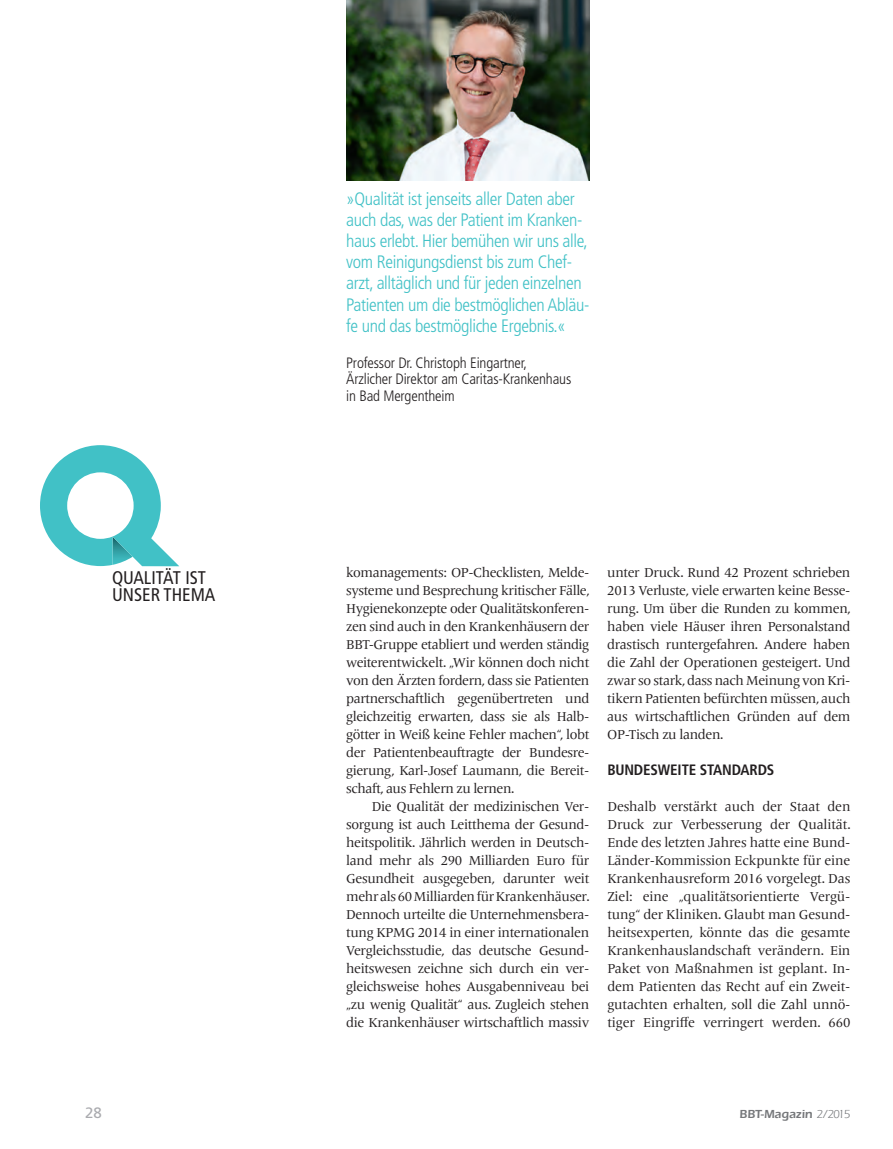
<style>
.page{position:relative;width:893px;height:1149px;background:#fff}
.page>*{position:absolute;margin:0;border:0;box-sizing:border-box;transform-origin:0 0}
.t1{font:condensed 18.3px/16.6px "Frutiger LT Pro";color:#231f20}
.t2{font:300 condensed 18px/21px "Frutiger LT Pro";letter-spacing:-.02em;color:#41c1c6}
.t3{font:300 condensed 15px/16.5px "Frutiger LT Pro";letter-spacing:-.01em;color:#231f20}
.t4{font:700 condensed 15px "Frutiger LT Pro";letter-spacing:-.01em;color:#231f20}
.t5{font:15px "Frutiger";color:#aaabaf}
.t6{font:13.5px/18px "Frutiger Serif LT Pro";letter-spacing:-.025em;color:#231f20;text-align:justify}
.t7{font:600 12px "ITC Eras LT";color:#76787b}
.s1{font-weight:400}
</style>
<div class="page">
<img style="left:346px;top:0;width:243px;height:180px">
<svg style="left:40px;top:445px;width:139px;height:121px"></svg>
<h1 class="t1" style="left:112px;top:569px;width:105px">QUALITÄT IST<br>UNSER THEMA</h1>
<p class="t2" style="left:346px;top:189px;width:245px">»Qualität ist jenseits aller Daten aber auch das, was der Patient im Kranken&shy;haus erlebt. Hier bemühen wir uns alle, vom Reinigungsdienst bis zum Chef&shy;arzt, alltäglich und für jeden einzelnen Patienten um die bestmöglichen Abläu&shy;fe und das bestmögliche Ergebnis.«</p>
<p class="t3" style="left:346px;top:354px;width:227px">Professor Dr. Christoph Eingartner,<br>Ärzlicher Direktor am Caritas-Krankenhaus in Bad Mergentheim</p>
<p class="t6" style="left:346px;top:563px;width:245px">komanagements: OP-Checklisten, Melde&shy;systeme und Besprechung kritischer Fälle, Hygienekonzepte oder Qualitätskonferen&shy;zen sind auch in den Krankenhäusern der BBT-Gruppe etabliert und werden ständig weiterentwickelt. „Wir können doch nicht von den Ärzten fordern, dass sie Patienten partnerschaftlich gegenübertreten und gleichzeitig erwarten, dass sie als Halb&shy;götter in Weiß keine Fehler machen“, lobt der Patientenbeauftragte der Bundesre&shy;gierung, Karl-Josef Laumann, die Bereit&shy;schaft, aus Fehlern zu lernen.</p>
<p class="t6" style="left:346px;top:797px;width:245px;text-indent:26px">Die Qualität der medizinischen Ver&shy;sorgung ist auch Leitthema der Gesund&shy;heitspolitik. Jährlich werden in Deutsch&shy;land mehr als 290 Milliarden Euro für Gesundheit ausgegeben, darunter weit mehr als 60 Milliarden für Krankenhäuser.<br>Dennoch urteilte die Unternehmensbera&shy;tung KPMG 2014 in einer internationalen Vergleichsstudie, das deutsche Gesund&shy;heitswesen zeichne sich durch ein ver&shy;gleichsweise hohes Ausgabenniveau bei „zu wenig Qualität“ aus. Zugleich stehen die Krankenhäuser wirtschaftlich massiv</p>
<p class="t6" style="left:607px;top:563px;width:245px">unter Druck. Rund 42 Prozent schrieben 2013 Verluste, viele erwarten keine Besse&shy;rung. Um über die Runden zu kommen, haben viele Häuser ihren Personalstand drastisch runtergefahren. Andere haben die Zahl der Operationen gesteigert. Und zwar so stark, dass nach Meinung von Kri&shy;tikern Patienten befürchten müssen, auch aus wirtschaftlichen Gründen auf dem OP-Tisch zu landen.</p>
<p class="t4" style="left:607px;top:760px;width:169px">BUNDESWEITE STANDARDS</p>
<p class="t6" style="left:607px;top:797px;width:245px">Deshalb verstärkt auch der Staat den Druck zur Verbesserung der Qualität.<br>Ende des letzten Jahres hatte eine Bund-Länder-Kommission Eckpunkte für eine Krankenhausreform 2016 vorgelegt. Das Ziel: eine „qualitätsorientierte Vergü&shy;tung“ der Kliniken. Glaubt man Gesund&shy;heitsexperten, könnte das die gesamte Krankenhauslandschaft verändern. Ein Paket von Maßnahmen ist geplant. In&shy;dem Patienten das Recht auf ein Zweit&shy;gutachten erhalten, soll die Zahl unnö&shy;tiger Eingriffe verringert werden. 660</p>
<p class="t5" style="left:85px;top:1103px;width:18px">28</p>
<p class="t7" style="left:739px;top:1106px;width:112px">BBT-Magazin <span class="s1">2/2015</span></p>
</div>
